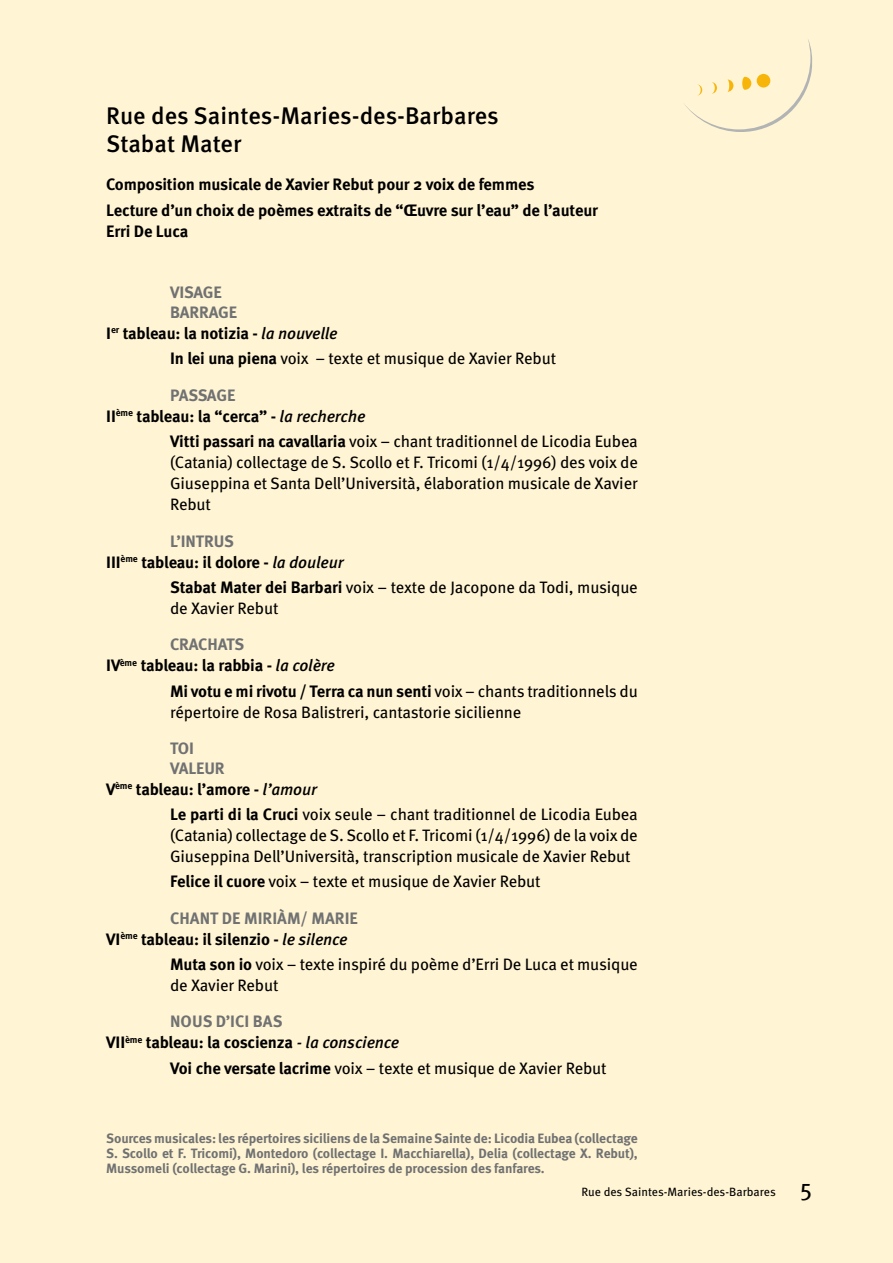
<style>
.page{position:relative;width:893px;height:1263px;background:#fff4d3}
.page>*{position:absolute;margin:0;border:0;box-sizing:border-box;transform-origin:0 0}
.t1{font:500 24px/28px "Meta Pro";letter-spacing:-.005em;color:#000}
.t2{font:16.5px/21px "Meta Pro";letter-spacing:-.01em;color:#000}
.t3{font:700 16.5px/21px "Meta Pro";letter-spacing:-.01em;color:#000}
.t4{font:700 16.5px/19.5px "Meta Pro";letter-spacing:-.01em;color:#707172}
.t5{font:700 13.5px/15px "Meta Pro";letter-spacing:-.01em;color:#707172;text-align:justify}
.t6{font:12px "Meta Pro";letter-spacing:-.005em;color:#000}
.s1{font-weight:500;font-style:italic}
.s2{font-weight:400}
.s3{color:#707172}
.s4{font-weight:700}
.s5{font-size:24px}
</style>
<div class="page">
<svg style="left:684px;top:39px;width:128px;height:93px"></svg>
<h1 class="t1" style="left:106px;top:101px;width:394px">Rue des Saintes-Maries-des-Barbares<br>Stabat Mater</h1>
<p class="t3" style="left:106px;top:171px;width:493px;line-height:25.2px">Composition musicale de Xavier Rebut pour 2 voix de femmes<br>Lecture d’un choix de poèmes extraits de “Œuvre sur l’eau” de l’auteur</p>
<p class="t3" style="left:106px;top:219px;width:83px">Erri De Luca</p>
<p class="t4" style="left:170px;top:282px;width:69px">VISAGE<br>BARRAGE</p>
<p class="t3" style="left:170px;top:320px;width:388px;line-height:25.2px;text-indent:-64px">I<sup>er</sup> tableau: la notizia - <span class="s1">la nouvelle<br></span>In lei una piena <span class="s2">voix – texte et musique de Xavier Rebut</span></p>
<p class="t3" style="left:106px;top:383px;width:261px;text-indent:64px"><span class="s3">PASSAGE<br></span>II<sup>ème</sup> tableau: la “cerca” - <span class="s1">la recherche</span></p>
<p class="t2" style="left:170px;top:430px;width:469px;text-align:justify"><span class="s4">Vitti passari na cavallaria</span> voix – chant traditionnel de Licodia Eubea (Catania) collectage de S. Scollo et F. Tricomi (1/4/1996) des voix de Giuseppina et Santa Dell’Università, élaboration musicale de Xavier Rebut</p>
<p class="t3" style="left:106px;top:529px;width:239px;text-indent:64px"><span class="s3">L’INTRUS<br></span>III<sup>ème</sup> tableau: il dolore - <span class="s1">la douleur</span></p>
<p class="t2" style="left:170px;top:575px;width:469px"><span class="s4">Stabat Mater dei Barbari</span> voix – texte de Jacopone da Todi, musique de Xavier Rebut</p>
<p class="t3" style="left:106px;top:633px;width:230px;text-indent:64px"><span class="s3">CRACHATS<br></span>IV<sup>ème</sup> tableau: la rabbia - <span class="s1">la colère</span></p>
<p class="t2" style="left:170px;top:679px;width:469px"><span class="s4">Mi votu e mi rivotu / Terra ca nun senti</span> voix – chants traditionnels du répertoire de Rosa Balistreri, cantastorie sicilienne</p>
<p class="t4" style="left:170px;top:737px;width:56px">TOI<br>VALEUR</p>
<p class="t2" style="left:170px;top:775px;width:469px;line-height:25.2px;text-indent:-64px"><span class="s4">V</span><sup>ème</sup> <span class="s4">tableau: l’amore -</span> <span class="s1">l’amour<br></span><span class="s4">Le parti di la Cruci</span> voix seule – chant traditionnel de Licodia Eubea</p>
<p class="t2" style="left:170px;top:823px;width:469px">(Catania) collectage de S. Scollo et F. Tricomi (1/4/1996) de la voix de<br>Giuseppina Dell’Università, transcription musicale de Xavier Rebut</p>
<p class="t2" style="left:170px;top:870px;width:372px"><span class="s4">Felice il cuore</span> voix – texte et musique de Xavier Rebut</p>
<p class="t3" style="left:106px;top:906px;width:253px;text-indent:64px"><span class="s3">CHANT DE MIRIÀM/ MARIE<br></span>VI<sup>ème</sup> tableau: il silenzio - <span class="s1">le silence</span></p>
<p class="t2" style="left:170px;top:952px;width:469px"><span class="s4">Muta son io</span> voix – texte inspiré du poème d’Erri De Luca et musique de Xavier Rebut</p>
<p class="t3" style="left:106px;top:1010px;width:295px;text-indent:64px"><span class="s3">NOUS D’ICI BAS<br></span>VII<sup>ème</sup> tableau: la coscienza <span class="s1">- la conscience</span></p>
<p class="t2" style="left:170px;top:1056px;width:438px"><span class="s4">Voi che versate lacrime</span> voix – texte et musique de Xavier Rebut</p>
<p class="t5" style="left:106px;top:1130px;width:533px">Sources musicales: les répertoires siciliens de la Semaine Sainte de: Licodia Eubea (collectage S. Scollo et F. Tricomi), Montedoro (collectage I. Macchiarella), Delia (collectage X. Rebut), Mussomeli (collectage G. Marini), les répertoires de procession des fanfares.</p>
<p class="t6" style="left:581px;top:1183px;width:232px">Rue des Saintes-Maries-des-Barbares <span class="s5">5</span></p>
</div>
